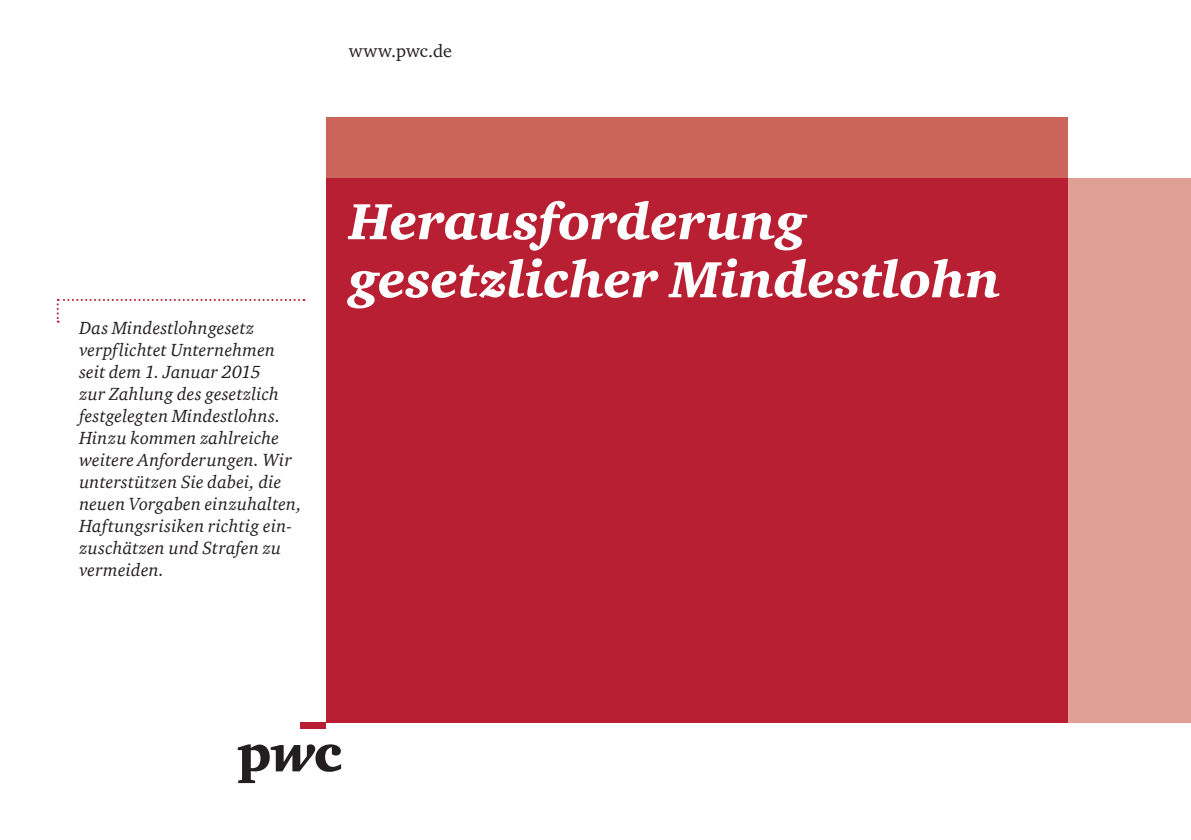
<style>
.page{position:relative;width:1191px;height:840px;background:#fff}
.page>*{position:absolute;margin:0;border:0;box-sizing:border-box;transform-origin:0 0}
.t1{font:italic 900 52px/58px "ITC Charter Com";color:#fff}
.t2{font:italic 18px/22px "ITC Charter Com";letter-spacing:.01em;color:#231f20}
.t3{font:18px "ITC Charter Com";letter-spacing:.005em;color:#231f20}
</style>
<div class="page">
<div style="left:326px;top:117px;width:741px;height:605px;background:#cb645b"></div>
<div style="left:326px;top:178px;width:865px;height:544px;background:#e09f93"></div>
<div style="left:326px;top:178px;width:741px;height:544px;background:#b91f33"></div>
<svg style="left:57px;top:299px;width:247px;height:23px"></svg>
<div style="left:300px;top:722px;width:26px;height:6px;background:#b91f33"></div>
<svg style="left:238px;top:744px;width:103px;height:38px"></svg>
<p class="t3" style="left:349px;top:40px;width:105px">www.pwc.de</p>
<p class="t2" style="left:79px;top:316px;width:224px">Das Mindestlohngesetz verpflichtet Unternehmen seit dem 1. Januar 2015<br>zur Zahlung des gesetzlich festgelegten Mindestlohns.<br>Hinzu kommen zahlreiche weitere Anforderungen. Wir unterstützen Sie dabei, die neuen Vorgaben einzuhalten,<br>Haftungsrisiken richtig ein&shy;zuschätzen und Strafen zu vermeiden.</p>
<h1 class="t1" style="left:349px;top:192px;width:653px">Herausforderung gesetzlicher Mindestlohn</h1>
</div>
